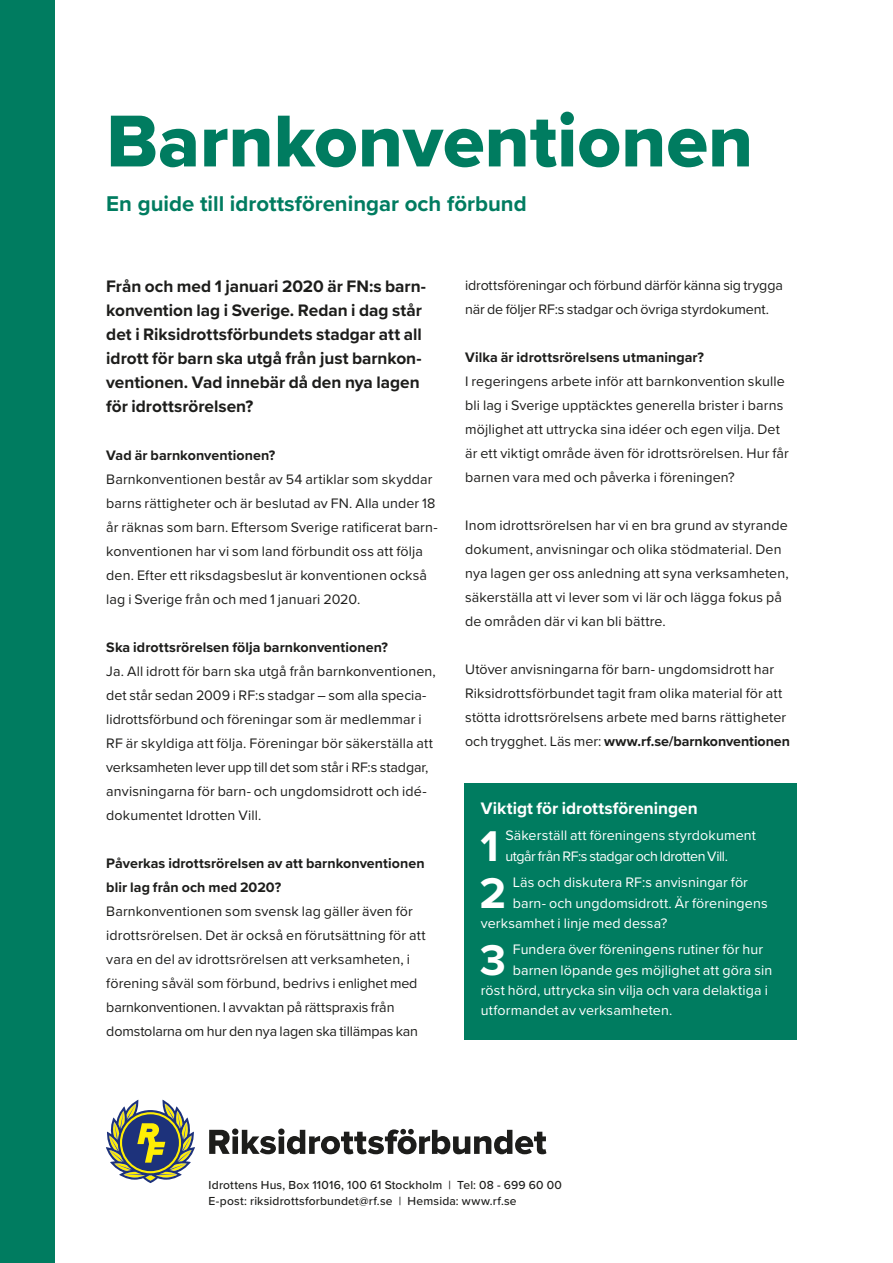
<style>
.page{position:relative;width:893px;height:1263px;background:#fff}
.page>*{position:absolute;margin:0;border:0;box-sizing:border-box;transform-origin:0 0}
.t1{font:76.05px "Proxima Nova Extrabld";color:#007c60}
.t2{font:700 44.55px "Proxima Nova";color:#fff}
.t3{font:700 22.2px "Proxima Nova";color:#007c60}
.t4{font:700 17.25px/24px "Proxima Nova";color:#1d1d1b}
.t5{font:700 17.25px "Proxima Nova";color:#fff}
.t6{font:14.25px/24px "Proxima Nova";letter-spacing:.01em;color:#1d1d1b}
.t7{font:14.25px/20.2px "Proxima Nova";letter-spacing:.01em;color:#fff}
.t8{font:700 14.25px/24px "Proxima Nova";letter-spacing:.005em;color:#1d1d1b}
.t9{font:14.25px/24px "Proxima Nova";letter-spacing:-.01em;color:#1d1d1b}
.t10{font:500 12px/16px "Proxima Nova";letter-spacing:.015em;color:#1d1d1b}
.s1{font-weight:700}
</style>
<div class="page">
<div style="left:464px;top:783px;width:332px;height:257px;background:#007c60"></div>
<svg style="left:106px;top:1100px;width:89px;height:83px"></svg>
<svg style="left:209px;top:1128px;width:337px;height:26px"></svg>
<div style="left:0;top:0;width:54px;height:1263px;background:#007c60"></div>
<h1 class="t1" style="left:106px;top:84px;width:648px">Barnkonventionen</h1>
<h3 class="t3" style="left:106px;top:187px;width:422px">En guide till idrottsföreningar och förbund</h3>
<p class="t4" style="left:106px;top:274px;width:321px">Från och med 1 januari 2020 är FN:s barn&shy;konvention lag i Sverige. Redan i dag står det i Riksidrottsförbundets stadgar att all idrott för barn ska utgå från just barnkon&shy;ventionen. Vad innebär då den nya lagen för idrottsrörelsen?</p>
<p class="t8" style="left:106px;top:443px;width:170px">Vad är barnkonventionen?</p>
<p class="t6" style="left:106px;top:467px;width:333px">Barnkonventionen består av 54 artiklar som skyddar barns rättigheter och är beslutad av FN. Alla under 18 år räknas som barn. Eftersom Sverige ratificerat barn&shy;konventionen har vi som land förbundit oss att följa den. Efter ett riksdagsbeslut är konventionen också lag i Sverige från och med 1 januari 2020.</p>
<p class="t8" style="left:106px;top:635px;width:283px">Ska idrottsrörelsen följa barnkonventionen?</p>
<p class="t6" style="left:106px;top:659px;width:331px">Ja. All idrott för barn ska utgå från barnkonventionen, det står sedan 2009 i RF:s stadgar – som alla specia&shy;lidrottsförbund och föreningar som är medlemmar i RF är skyldiga att följa. Föreningar bör säkerställa att verksamheten lever upp till det som står i RF:s stadgar, anvisningarna för barn- och ungdomsidrott och idé&shy;dokumentet Idrotten Vill.</p>
<p class="t8" style="left:106px;top:851px;width:320px">Påverkas idrottsrörelsen av att barnkonventionen blir lag från och med 2020?</p>
<p class="t6" style="left:106px;top:899px;width:321px">Barnkonventionen som svensk lag gäller även för idrottsrörelsen. Det är också en förutsättning för att vara en del av idrottsrörelsen att verksamheten, i förening såväl som förbund, bedrivs i enlighet med barnkonventionen. I avvaktan på rättspraxis från domstolarna om hur den nya lagen ska tillämpas kan</p>
<p class="t9" style="left:465px;top:272px;width:319px">idrottsföreningar och förbund därför känna sig trygga när de följer RF:s stadgar och övriga styrdokument.</p>
<p class="t8" style="left:465px;top:345px;width:240px">Vilka är idrottsrörelsens utmaningar?</p>
<p class="t6" style="left:465px;top:368px;width:325px">I regeringens arbete inför att barnkonvention skulle bli lag i Sverige upptäcktes generella brister i barns möjlighet att uttrycka sina idéer och egen vilja. Det är ett viktigt område även för idrottsrörelsen. Hur får barnen vara med och påverka i föreningen?</p>
<p class="t6" style="left:465px;top:512px;width:325px">Inom idrottsrörelsen har vi en bra grund av styrande dokument, anvisningar och olika stödmaterial. Den nya lagen ger oss anledning att syna verksamheten, säkerställa att vi lever som vi lär och lägga fokus på de områden där vi kan bli bättre.</p>
<p class="t6" style="left:465px;top:656px;width:326px">Utöver anvisningarna för barn- ungdomsidrott har Riksidrottsförbundet tagit fram olika material för att stötta idrottsrörelsens arbete med barns rättigheter och trygghet. Läs mer: <span class="s1">www.rf.se/barnkonventionen</span></p>
<p class="t5" style="left:481px;top:795px;width:218px">Viktigt för idrottsföreningen</p>
<h2 class="t2" style="left:480px;top:812px;width:20px">1</h2>
<p class="t7" style="left:505px;top:825px;width:252px">Säkerställ att föreningens styrdokument utgår från RF:s stadgar och Idrotten Vill.</p>
<h2 class="t2" style="left:479px;top:859px;width:28px">2</h2>
<p class="t7" style="left:513px;top:872px;width:237px">Läs och diskutera RF:s anvisningar för</p>
<p class="t7" style="left:513px;top:892px;width:256px">barn- och ungdomsidrott. Är föreningens</p>
<p class="t7" style="left:481px;top:912px;width:188px">verksamhet i linje med dessa?</p>
<h2 class="t2" style="left:480px;top:926px;width:28px">3</h2>
<p class="t7" style="left:513px;top:939px;width:252px">Fundera över föreningens rutiner för hur</p>
<p class="t7" style="left:513px;top:959px;width:261px">barnen löpande ges möjlighet att göra sin</p>
<p class="t7" style="left:481px;top:979px;width:289px">röst hörd, uttrycka sin vilja och vara delaktiga i</p>
<p class="t7" style="left:481px;top:1000px;width:193px">utformandet av verksamheten.</p>
<p class="t10" style="left:209px;top:1177px;width:355px">Idrottens Hus, Box 11016, 100 61 Stockholm | Tel: 08 - 699 60 00<br>E-post: riksidrottsforbundet@rf.se | Hemsida: www.rf.se</p>
</div>
